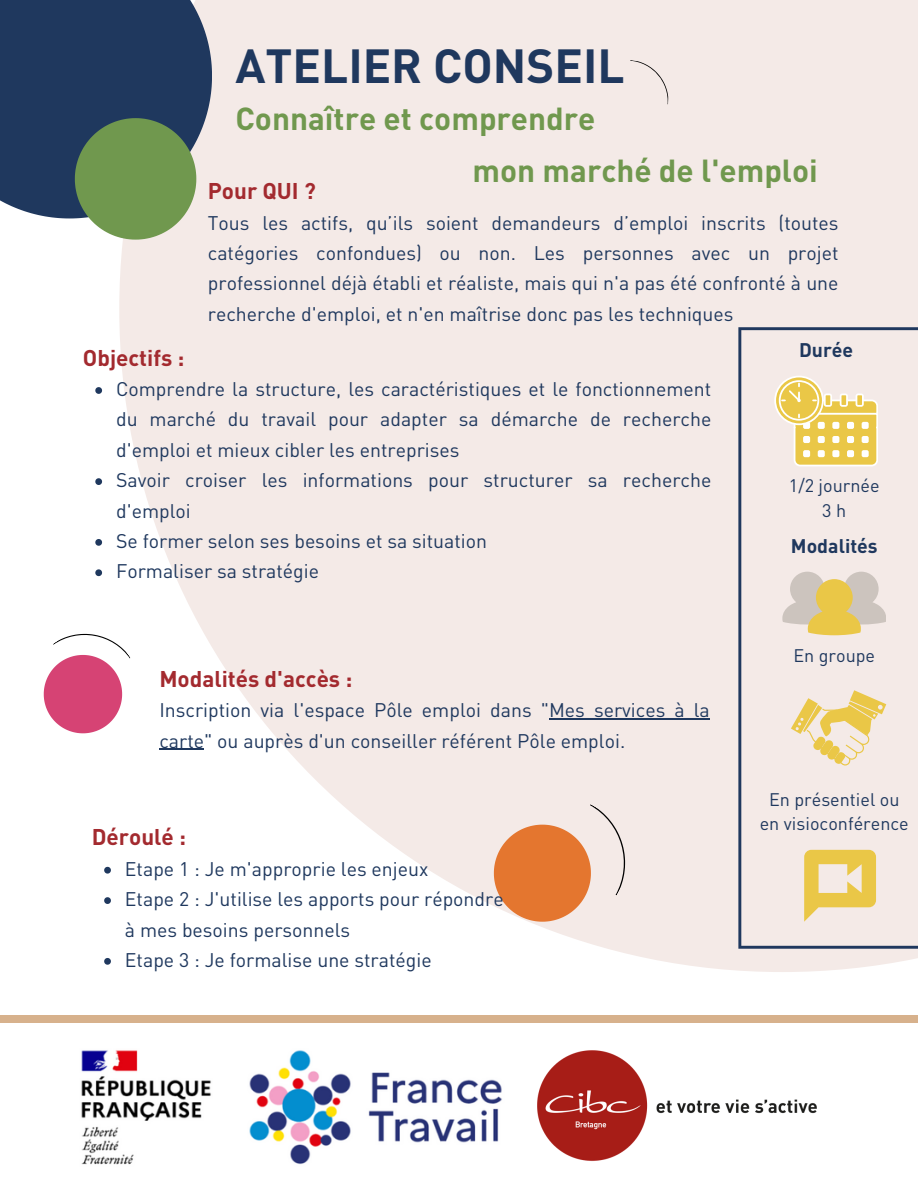
<style>
.page{position:relative;width:918px;height:1188px;background:#fff}
.page>*{position:absolute;margin:0;border:0;box-sizing:border-box;transform-origin:0 0}
.t1{font:700 47.25px "DIN Pro";color:#1f385e}
.t2{font:700 31.5px "DIN Pro";color:#70984e}
.t3{font:700 22.5px "DIN Pro";color:#a32a2f}
.t4{font:19.5px/30.3px "DIN Pro";color:#1f385e}
.t5{font:700 19.5px "DIN Pro";color:#1f385e}
.t6{font:18px/24.8px "DIN Pro";color:#1f385e;text-align:center}
</style>
<div class="page">
<div style="left:0;top:1015px;width:918px;height:8px;background:#d7b18c"></div>
<div style="left:119px;top:0;width:799px;height:972px;background:#f4eae7"></div>
<svg style="left:630px;top:60px;width:39px;height:45px"></svg>
<svg style="left:738px;top:327px;width:180px;height:621px"></svg>
<svg style="left:791px;top:690px;width:95px;height:76px"></svg>
<svg style="left:804px;top:850px;width:72px;height:72px"></svg>
<svg style="left:0;top:0;width:212px;height:218px;background:#2d4467"></svg>
<svg style="left:782px;top:572px;width:104px;height:63px"></svg>
<svg style="left:44px;top:612px;width:87px;height:121px"></svg>
<svg style="left:75px;top:118px;width:121px;height:122px;background:#749660"></svg>
<svg style="left:494px;top:804px;width:132px;height:117px"></svg>
<img style="left:537px;top:1050px;width:280px;height:111px">
<img style="left:81px;top:1050px;width:421px;height:115px">
<svg style="left:95px;top:387px;width:7px;height:7px"></svg>
<svg style="left:95px;top:478px;width:7px;height:7px"></svg>
<svg style="left:95px;top:539px;width:7px;height:7px"></svg>
<svg style="left:95px;top:569px;width:7px;height:7px"></svg>
<svg style="left:104px;top:867px;width:7px;height:7px"></svg>
<svg style="left:104px;top:897px;width:7px;height:7px"></svg>
<svg style="left:104px;top:958px;width:7px;height:7px"></svg>
<hr style="left:549px;top:718px;width:161px;height:2px;background:#1f385e">
<hr style="left:159px;top:749px;width:45px;height:1px;background:#1f385e">
<p class="t1" style="left:235px;top:34px;width:391px">ATELIER CONSEIL</p>
<p class="t2" style="left:235px;top:97px;width:362px">Connaître et comprendre</p>
<p class="t2" style="left:473px;top:149px;width:347px">mon marché de l'emploi</p>
<p class="t3" style="left:208px;top:176px;width:109px">Pour QUI ?</p>
<p class="t4" style="left:208px;top:207px;width:632px;text-align:justify">Tous les actifs, qu’ils soient demandeurs d’emploi inscrits (toutes catégories confondues) ou non. Les personnes avec un projet professionnel déjà établi et réaliste, mais qui n'a pas été confronté à une recherche d'emploi, et n'en maîtrise donc pas les techniques</p>
<p class="t3" style="left:83px;top:342px;width:103px">Objectifs :</p>
<p class="t4" style="left:116px;top:373px;width:597px;text-align:justify">Comprendre la structure, les caractéristiques et le fonctionnement du marché du travail pour adapter sa démarche de recherche d'emploi et mieux cibler les entreprises</p>
<p class="t4" style="left:116px;top:464px;width:597px">Savoir croiser les informations pour structurer sa recherche d'emploi</p>
<p class="t4" style="left:116px;top:525px;width:373px">Se former selon ses besoins et sa situation</p>
<p class="t4" style="left:116px;top:555px;width:205px">Formaliser sa stratégie</p>
<p class="t3" style="left:159px;top:663px;width:195px">Modalités d'accès :</p>
<p class="t4" style="left:159px;top:694px;width:552px">Inscription via l'espace Pôle emploi dans "Mes services à la carte" ou auprès d'un conseiller référent Pôle emploi.</p>
<p class="t3" style="left:92px;top:822px;width:96px">Déroulé :</p>
<p class="t4" style="left:125px;top:853px;width:305px">Etape 1 : Je m'approprie les enjeux</p>
<p class="t4" style="left:125px;top:883px;width:380px">Etape 2 : J'utilise les apports pour répondre à mes besoins personnels</p>
<p class="t4" style="left:125px;top:944px;width:308px">Etape 3 : Je formalise une stratégie</p>
<p class="t5" style="left:799px;top:337px;width:56px">Durée</p>
<p class="t6" style="left:789px;top:472px;width:92px">1/2 journée</p>
<p class="t6" style="left:822px;top:497px;width:25px">3h</p>
<p class="t5" style="left:791px;top:533px;width:88px">Modalités</p>
<p class="t6" style="left:793px;top:642px;width:83px">En groupe</p>
<p class="t6" style="left:760px;top:786px;width:151px">En présentiel ou en visioconférence</p>
</div>
